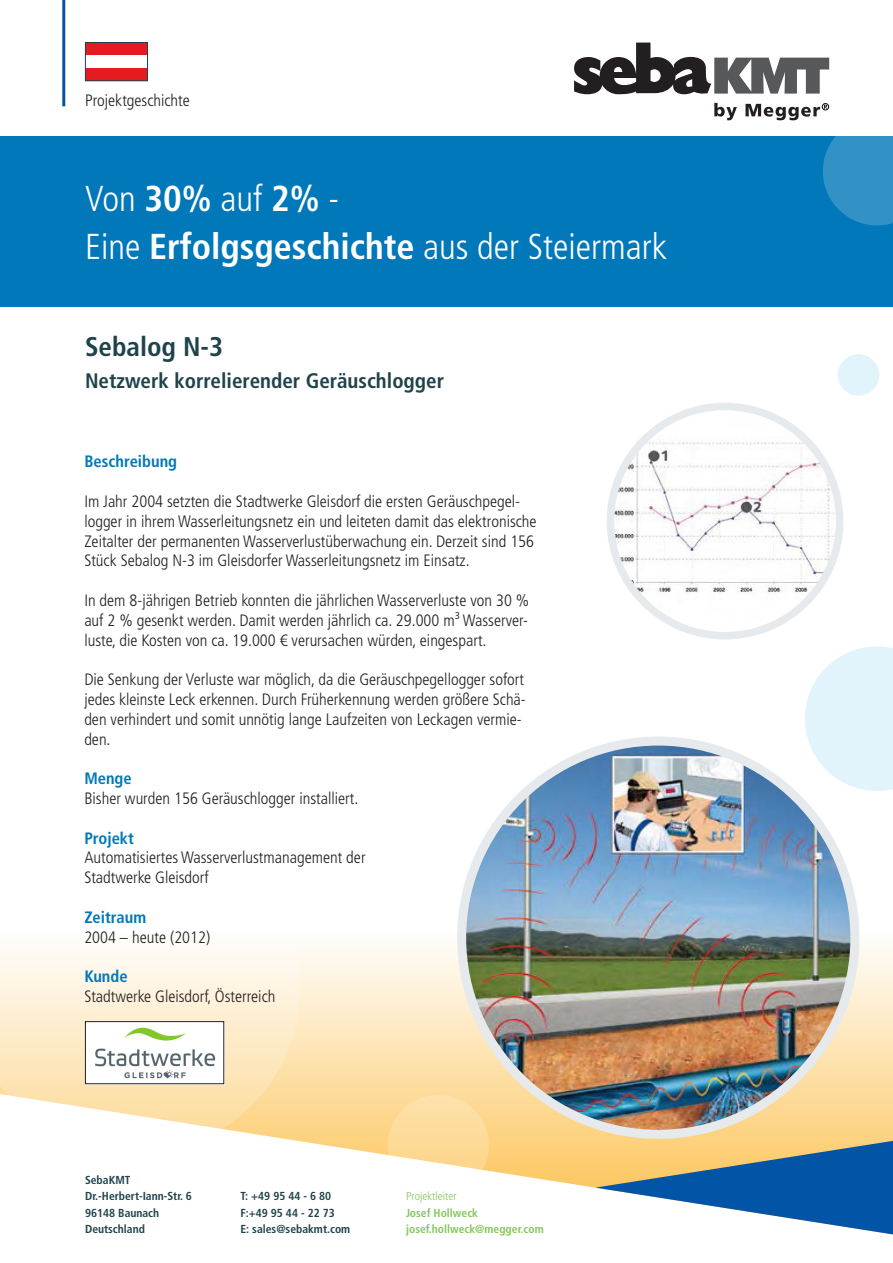
<style>
.page{position:relative;width:893px;height:1263px;background:#fff}
.page>*{position:absolute;margin:0;border:0;box-sizing:border-box;transform-origin:0 0}
.t1{font:300 condensed 36px/48px "Frutiger LT Pro";color:#fff}
.t2{font:700 condensed 27px "Frutiger LT Pro";color:#1f424b}
.t3{font:700 condensed 21px "Frutiger LT Pro";color:#1f424b}
.t4{font:300 condensed 16.5px/19.8px "Frutiger LT Pro";color:#231f20}
.t5{font:700 condensed 16.5px "Frutiger LT Pro";color:#0078b9}
.t6{font:700 condensed 11.55px/16.5px "Frutiger LT Pro";color:#1f424b}
.t7{font:700 condensed 11.55px "Frutiger LT Pro";color:#85c65d}
.t8{font:300 condensed 11.55px "Frutiger LT Pro";color:#85c65d}
.s1{font-weight:700}
</style>
<div class="page">
<svg style="left:300px;top:932px;width:593px;height:160px;background:#fcebc8"></svg>
<svg style="left:300px;top:1092px;width:593px;height:96px"></svg>
<svg style="left:595px;top:1139px;width:298px;height:96px"></svg>
<div style="left:0;top:136px;width:893px;height:170px;background:#0078b9"></div>
<hr style="left:62px;top:0;width:3px;height:106px;background:#0154a6">
<svg style="left:574px;top:43px;width:255px;height:52px"></svg>
<svg style="left:714px;top:103px;width:23px;height:17px"></svg>
<svg style="left:388px;top:1095px;width:101px;height:101px"></svg>
<svg style="left:0;top:947px;width:300px;height:195px"></svg>
<svg style="left:745px;top:103px;width:148px;height:122px"></svg>
<img style="left:610px;top:422px;width:230px;height:214px">
<div style="left:607px;top:403px;width:236px;height:236px;border:8px solid #e6eaec;border-radius:50%"></div>
<img style="left:462px;top:741px;width:393px;height:393px;border-radius:197px">
<div style="left:457px;top:736px;width:402px;height:403px;border:9px solid #e6eaec;border-radius:50%"></div>
<svg style="left:805px;top:646px;width:88px;height:145px"></svg>
<div style="left:838px;top:354px;width:41px;height:42px;background:#e1f4fc;border-radius:50%"></div>
<div style="left:85px;top:43px;width:62px;height:38px;background:#e51b21"></div>
<div style="left:85px;top:55px;width:62px;height:26px;background:#fff"></div>
<div style="left:85px;top:68px;width:62px;height:13px;background:#e51b21"></div>
<div style="left:85px;top:42px;width:63px;height:39px;border:1px solid #1f424b"></div>
<img style="left:87px;top:1023px;width:135px;height:59px">
<div style="left:85px;top:1021px;width:139px;height:63px;border:1px solid #231f20"></div>
<p class="t4" style="left:85px;top:91px;width:106px">Projektgeschichte</p>
<p class="t1" style="left:85px;top:175px;width:584px">Von <span class="s1">30%</span> auf <span class="s1">2%</span> -<br>Eine <span class="s1">Erfolgsgeschichte</span> aus der Steiermark</p>
<p class="t2" style="left:85px;top:331px;width:140px">Sebalog N-3</p>
<p class="t3" style="left:85px;top:368px;width:360px">Netzwerk korrelierender Geräuschlogger</p>
<p class="t5" style="left:84px;top:452px;width:94px">Beschreibung</p>
<p class="t4" style="left:84px;top:492px;width:454px">Im Jahr 2004 setzten die Stadtwerke Gleisdorf die ersten Geräuschpegel&shy;logger in ihrem Wasserleitungsnetz ein und leiteten damit das elektronische Zeitalter der permanenten Wasserverlustüberwachung ein. Derzeit sind 156<br>Stück Sebalog N-3 im Gleisdorfer Wasserleitungsnetz im Einsatz.</p>
<p class="t4" style="left:84px;top:591px;width:447px;text-align:justify">In dem 8-jährigen Betrieb konnten die jährlichen Wasserverluste von 30 % auf 2 % gesenkt werden. Damit werden jährlich ca. 29.000 m³ Wasserver&shy;luste, die Kosten von ca. 19.000 € verursachen würden, eingespart.</p>
<p class="t4" style="left:84px;top:670px;width:443px">Die Senkung der Verluste war möglich, da die Geräuschpegellogger sofort jedes kleinste Leck erkennen. Durch Früherkennung werden größere Schä&shy;den verhindert und somit unnötig lange Laufzeiten von Leckagen vermie&shy;den.</p>
<p class="t5" style="left:84px;top:769px;width:49px">Menge</p>
<p class="t4" style="left:84px;top:789px;width:276px">Bisher wurden 156 Geräuschlogger installiert.</p>
<p class="t5" style="left:84px;top:828px;width:51px">Projekt</p>
<p class="t4" style="left:84px;top:848px;width:283px">Automatisiertes Wasserverlustmanagement der<br>Stadtwerke Gleisdorf</p>
<p class="t5" style="left:84px;top:907px;width:63px">Zeitraum</p>
<p class="t4" style="left:84px;top:927px;width:127px">2004 – heute (2012)</p>
<p class="t5" style="left:84px;top:967px;width:45px">Kunde</p>
<p class="t4" style="left:84px;top:987px;width:193px">Stadtwerke Gleisdorf, Österreich</p>
<p class="t6" style="left:85px;top:1171px;width:108px">SebaKMT<br>Dr.-Herbert-Iann-Str. 6<br>96148 Baunach<br>Deutschland</p>
<p class="t6" style="left:240px;top:1188px;width:111px">T: +49 95 44 - 6 80<br>F:+49 95 44 - 22 73<br>E: sales@sebakmt.com</p>
<p class="t8" style="left:406px;top:1189px;width:52px">Projektleiter</p>
<p class="t7" style="left:406px;top:1206px;width:73px">Josef Hollweck</p>
<p class="t7" style="left:406px;top:1222px;width:139px">josef.hollweck@megger.com</p>
</div>
